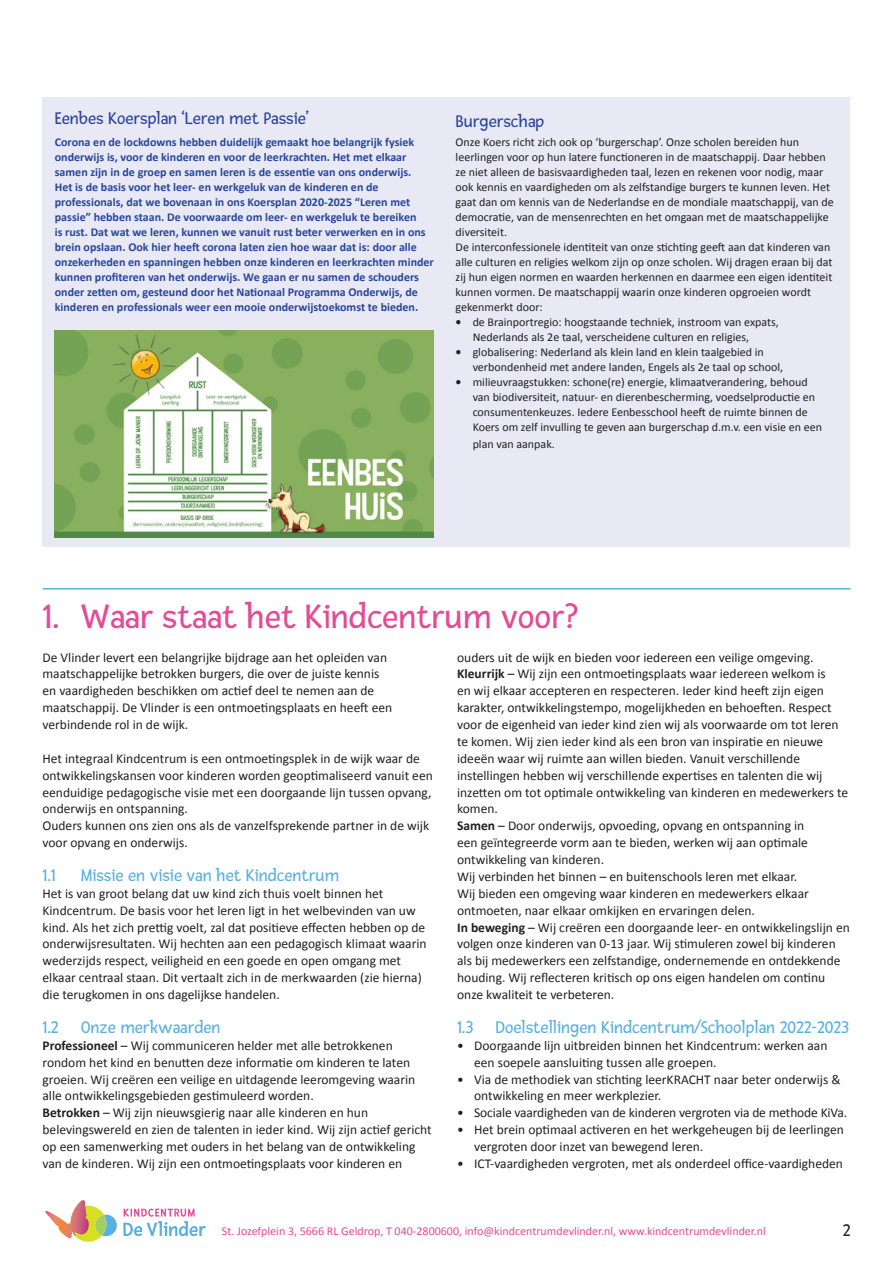
<style>
.page{position:relative;width:893px;height:1263px;background:#fff}
.page>*{position:absolute;margin:0;border:0;box-sizing:border-box;transform-origin:0 0}
.t1{font:36px "Fresca";color:#e44a95}
.t2{font:18px "Fresca";color:#57b0e2}
.Bestuur_Tussenkop{font:18px "Fresca";color:#28469d}
.Paginacijfer{font:18px "Fresca";color:#231f20}
.Brood{font:13.5px/16.8px "Calibri";color:#231f20}
.Bestuur_brood{font:12px/15px "Calibri";color:#231f20}
.Bestuur_brood-2{font:700 12px/15px "Calibri";color:#28469d}
.t3{font:12px "Calibri";color:#e44a95}
.s1{font-weight:700}
</style>
<div class="page">
<svg style="left:45px;top:1200px;width:72px;height:42px"></svg>
<svg style="left:123px;top:1208px;width:83px;height:28px"></svg>
<hr style="left:43px;top:588px;width:807px;height:1px;background:#57b0e2">
<div style="left:43px;top:98px;width:807px;height:449px;background:#e8e9f4"></div>
<img style="left:55px;top:330px;width:378px;height:208px">
<p class="Bestuur_Tussenkop" style="left:55px;top:108px;width:256px">Eenbes Koersplan ‘Leren met Passie’</p>
<p class="Bestuur_brood-2" style="left:55px;top:134px;width:381px">Corona en de lockdowns hebben duidelijk gemaakt hoe belangrijk fysiek onderwijs is, voor de kinderen en voor de leerkrachten. Het met elkaar samen zijn in de groep en samen leren is de essentie van ons onderwijs.<br>Het is de basis voor het leer- en werkgeluk van de kinderen en de professionals, dat we bovenaan in ons Koersplan 2020-2025 “Leren met passie” hebben staan. De voorwaarde om leer- en werkgeluk te bereiken<br>is rust. Dat wat we leren, kunnen we vanuit rust beter verwerken en in ons brein opslaan. Ook hier heeft corona laten zien hoe waar dat is: door alle onzekerheden en spanningen hebben onze kinderen en leerkrachten minder kunnen profiteren van het onderwijs. We gaan er nu samen de schouders onder zetten om, gesteund door het Nationaal Programma Onderwijs, de kinderen en professionals weer een mooie onderwijstoekomst te bieden.</p>
<p class="Bestuur_Tussenkop" style="left:456px;top:111px;width:90px">Burgerschap</p>
<p class="Bestuur_brood" style="left:456px;top:134px;width:380px">Onze Koers richt zich ook op ‘burgerschap’. Onze scholen bereiden hun leerlingen voor op hun latere functioneren in de maatschappij. Daar hebben ze niet alleen de basisvaardigheden taal, lezen en rekenen voor nodig, maar ook kennis en vaardigheden om als zelfstandige burgers te kunnen leven. Het gaat dan om kennis van de Nederlandse en de mondiale maatschappij, van de democratie, van de mensenrechten en het omgaan met de maatschappelijke diversiteit.</p>
<p class="Bestuur_brood" style="left:456px;top:239px;width:378px">De interconfessionele identiteit van onze stichting geeft aan dat kinderen van alle culturen en religies welkom zijn op onze scholen. Wij dragen eraan bij dat zij hun eigen normen en waarden herkennen en daarmee een eigen identiteit kunnen vormen. De maatschappij waarin onze kinderen opgroeien wordt gekenmerkt door:</p>
<p class="Bestuur_brood" style="left:473px;top:314px;width:308px;text-indent:-17px"><span class="s1">•</span> de Brainportregio: hoogstaande techniek, instroom van expats,<br>Nederlands als 2e taal, verscheidene culturen en religies,</p>
<p class="Bestuur_brood" style="left:473px;top:344px;width:312px;text-indent:-17px"><span class="s1">•</span> globalisering: Nederland als klein land en klein taalgebied in verbondenheid met andere landen, Engels als 2e taal op school,</p>
<p class="Bestuur_brood" style="left:473px;top:374px;width:351px;text-indent:-17px"><span class="s1">•</span> milieuvraagstukken: schone(re) energie, klimaatverandering, behoud van biodiversiteit, natuur- en dierenbescherming, voedselproductie en consumentenkeuzes. Iedere Eenbesschool heeft de ruimte binnen de Koers om zelf invulling te geven aan burgerschap d.m.v. een visie en een</p>
<p class="Bestuur_brood" style="left:473px;top:436px;width:84px">plan van aanpak.</p>
<p class="t1" style="left:43px;top:596px;width:536px">1. Waar staat het Kindcentrum voor?</p>
<p class="Brood" style="left:43px;top:648px;width:351px">De Vlinder levert een belangrijke bijdrage aan het opleiden van maatschappelijke betrokken burgers, die over de juiste kennis en vaardigheden beschikken om actief deel te nemen aan de maatschappij. De Vlinder is een ontmoetingsplaats en heeft een verbindende rol in de wijk.</p>
<p class="Brood" style="left:43px;top:749px;width:392px">Het integraal Kindcentrum is een ontmoetingsplek in de wijk waar de ontwikkelingskansen voor kinderen worden geoptimaliseerd vanuit een eenduidige pedagogische visie met een doorgaande lijn tussen opvang, onderwijs en ontspanning.</p>
<p class="Brood" style="left:43px;top:817px;width:388px">Ouders kunnen ons zien ons als de vanzelfsprekende partner in de wijk voor opvang en onderwijs.</p>
<p class="t2" style="left:43px;top:865px;width:15px">1.1</p>
<p class="t2" style="left:81px;top:865px;width:260px">Missie en visie van het Kindcentrum</p>
<p class="Brood" style="left:43px;top:884px;width:386px">Het is van groot belang dat uw kind zich thuis voelt binnen het Kindcentrum. De basis voor het leren ligt in het welbevinden van uw kind. Als het zich prettig voelt, zal dat positieve effecten hebben op de onderwijsresultaten. Wij hechten aan een pedagogisch klimaat waarin wederzijds respect, veiligheid en een goede en open omgang met elkaar centraal staan. Dit vertaalt zich in de merkwaarden (zie hierna) die terugkomen in ons dagelijkse handelen.</p>
<p class="t2" style="left:43px;top:1017px;width:180px">1.2 Onze merkwaarden</p>
<p class="Brood" style="left:43px;top:1036px;width:374px"><span class="s1">Professioneel</span> – Wij communiceren helder met alle betrokkenen rondom het kind en benutten deze informatie om kinderen te laten groeien. Wij creëren een veilige en uitdagende leeromgeving waarin alle ontwikkelingsgebieden gestimuleerd worden.</p>
<p class="Brood" style="left:43px;top:1104px;width:391px"><span class="s1">Betrokken</span> – Wij zijn nieuwsgierig naar alle kinderen en hun belevingswereld en zien de talenten in ieder kind. Wij zijn actief gericht op een samenwerking met ouders in het belang van de ontwikkeling van de kinderen. Wij zijn een ontmoetingsplaats voor kinderen en</p>
<p class="Brood" style="left:457px;top:648px;width:358px">ouders uit de wijk en bieden voor iedereen een veilige omgeving.</p>
<p class="Brood" style="left:457px;top:665px;width:393px"><span class="s1">Kleurrijk</span> – Wij zijn een ontmoetingsplaats waar iedereen welkom is<br>en wij elkaar accepteren en respecteren. Ieder kind heeft zijn eigen karakter, ontwikkelingstempo, mogelijkheden en behoeften. Respect voor de eigenheid van ieder kind zien wij als voorwaarde om tot leren te komen. Wij zien ieder kind als een bron van inspiratie en nieuwe ideeën waar wij ruimte aan willen bieden. Vanuit verschillende instellingen hebben wij verschillende expertises en talenten die wij inzetten om tot optimale ontwikkeling van kinderen en medewerkers te komen.</p>
<p class="Brood" style="left:457px;top:817px;width:352px"><span class="s1">Samen</span> – Door onderwijs, opvoeding, opvang en ontspanning in een geïntegreerde vorm aan te bieden, werken wij aan optimale ontwikkeling van kinderen.</p>
<p class="Brood" style="left:457px;top:868px;width:353px">Wij verbinden het binnen – en buitenschools leren met elkaar.<br>Wij bieden een omgeving waar kinderen en medewerkers elkaar ontmoeten, naar elkaar omkijken en ervaringen delen.</p>
<p class="Brood" style="left:457px;top:918px;width:394px"><span class="s1">In beweging</span> – Wij creëren een doorgaande leer- en ontwikkelingslijn en volgen onze kinderen van 0-13 jaar. Wij stimuleren zowel bij kinderen als bij medewerkers een zelfstandige, ondernemende en ontdekkende houding. Wij reflecteren kritisch op ons eigen handelen om continu onze kwaliteit te verbeteren.</p>
<p class="t2" style="left:457px;top:1017px;width:394px">1.3 Doelstellingen Kindcentrum/Schoolplan 2022-2023</p>
<p class="Brood" style="left:474px;top:1036px;width:355px;text-indent:-17px">• Doorgaande lijn uitbreiden binnen het Kindcentrum: werken aan een soepele aansluiting tussen alle groepen.</p>
<p class="Brood" style="left:474px;top:1070px;width:368px;text-indent:-17px">• Via de methodiek van stichting leerKRACHT naar beter onderwijs &amp; ontwikkeling en meer werkplezier.</p>
<p class="Brood" style="left:457px;top:1104px;width:391px">• Sociale vaardigheden van de kinderen vergroten via de methode KiVa.</p>
<p class="Brood" style="left:474px;top:1121px;width:371px;text-indent:-17px">• Het brein optimaal activeren en het werkgeheugen bij de leerlingen vergroten door inzet van bewegend leren.</p>
<p class="Brood" style="left:457px;top:1154px;width:387px">• ICT-vaardigheden vergroten, met als onderdeel office-vaardigheden</p>
<p class="t3" style="left:222px;top:1223px;width:545px">St. Jozefplein 3, 5666 RL Geldrop, T 040-2800600, info@kindcentrumdevlinder.nl, www.kindcentrumdevlinder.nl</p>
<p class="Paginacijfer" style="left:843px;top:1220px;width:9px">2</p>
</div>
